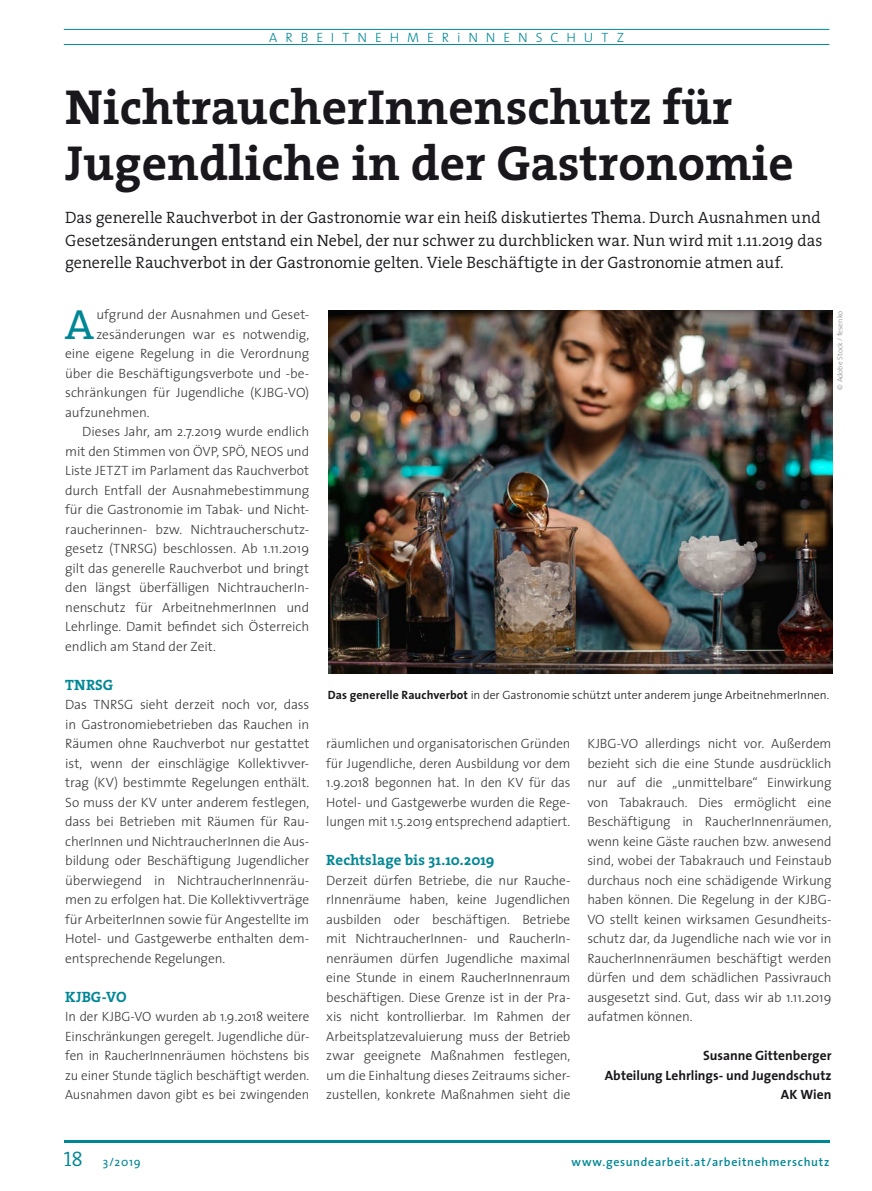
<style>
.page{position:relative;width:872px;height:1191px;background:#fff}
.page>*{position:absolute;margin:0;border:0;box-sizing:border-box;transform-origin:0 0}
.t1{font:700 49.5px/55.5px "The Serif";color:#1a171c}
.t2{font:42.45px "The Serif";color:#008795}
.t3{font:300 16.5px/22.5px "The Serif";color:#1a171c}
.t4{font:700 15px "The Serif";color:#008795}
.t5{font:300 13.5px/19.5px "The Sans";letter-spacing:-.01em;color:#38373a;text-align:justify}
.t6{font:700 13.5px/19.5px "The Sans";color:#1a171c;text-align:right}
.t7{font:300 13.5px "The Sans";letter-spacing:.59em;color:#008795}
.t8{font:300 12px "The Sans";color:#1a171c}
.t9{font:600 12px "The Sans";letter-spacing:.06em;color:#008795}
.t10{font:12px "The Sans";color:#008795}
.t11{font:300 7.5px "The Sans";color:#87888a}
.s1{font-weight:700}
.s2{font-family:"The Serif Semi Light Caps";font-size:21px}
</style>
<div class="page">
<hr style="left:64px;top:1140px;width:765px;height:2px;background:#008795">
<img style="left:329px;top:311px;width:503px;height:362px">
<hr style="left:64px;top:29px;width:765px;height:1px;background:#008795">
<hr style="left:64px;top:44px;width:765px;height:1px;background:#008795">
<p class="t7" style="left:269px;top:26px;width:356px">ARBEITNEHMERiNNENSCHUTZ</p>
<h1 class="t1" style="left:65px;top:78px;width:730px">NichtraucherInnenschutz für<br>Jugendliche in der Gastronomie</h1>
<p class="t3" style="left:65px;top:206px;width:759px">Das generelle Rauchverbot in der Gastronomie war ein heiß diskutiertes Thema. Durch Ausnahmen und<br>Gesetzesänderungen entstand ein Nebel, der nur schwer zu durchblicken war. Nun wird mit 1.11.2019 das generelle Rauchverbot in der Gastronomie gelten. Viele Beschäftigte in der Gastronomie atmen auf.</p>
<h2 class="t2" style="left:65px;top:289px;width:31px">A</h2>
<p class="t5" style="left:96px;top:304px;width:214px">ufgrund der Ausnahmen und Geset-</p>
<p class="t5" style="left:96px;top:324px;width:214px">zesänderungen war es notwendig,</p>
<p class="t5" style="left:65px;top:343px;width:245px">eine eigene Regelung in die Verordnung</p>
<p class="t5" style="left:65px;top:363px;width:245px">über die Beschäftigungsverbote und -be-</p>
<p class="t5" style="left:65px;top:382px;width:245px">schränkungen für Jugendliche (KJBG-VO)</p>
<p class="t5" style="left:65px;top:402px;width:86px">aufzunehmen.</p>
<p class="t5" style="left:82px;top:421px;width:228px">Dieses Jahr, am 2.7.2019 wurde endlich</p>
<p class="t5" style="left:65px;top:441px;width:245px">mit den Stimmen von ÖVP, SPÖ, NEOS und</p>
<p class="t5" style="left:65px;top:460px;width:245px">Liste JETZT im Parlament das Rauchverbot</p>
<p class="t5" style="left:65px;top:480px;width:245px">durch Entfall der Ausnahmebestimmung</p>
<p class="t5" style="left:65px;top:499px;width:245px">für die Gastronomie im Tabak- und Nicht-</p>
<p class="t5" style="left:65px;top:519px;width:245px">raucherinnen- bzw. Nichtraucherschutz-</p>
<p class="t5" style="left:65px;top:538px;width:245px">gesetz (TNRSG) beschlossen. Ab 1.11.2019</p>
<p class="t5" style="left:65px;top:558px;width:245px">gilt das generelle Rauchverbot und bringt</p>
<p class="t5" style="left:65px;top:577px;width:245px">den längst überfälligen NichtraucherIn-</p>
<p class="t5" style="left:65px;top:597px;width:245px">nenschutz für ArbeitnehmerInnen und</p>
<p class="t5" style="left:65px;top:616px;width:245px">Lehrlinge. Damit befindet sich Österreich</p>
<p class="t5" style="left:65px;top:636px;width:152px">endlich am Stand der Zeit.</p>
<p class="t4" style="left:65px;top:672px;width:49px">TNRSG</p>
<p class="t5" style="left:65px;top:694px;width:246px">Das TNRSG sieht derzeit noch vor, dass in Gastronomiebetrieben das Rauchen in Räumen ohne Rauchverbot nur gestattet ist, wenn der einschlägige Kollektivver&shy;trag (KV) bestimmte Regelungen enthält.<br>So muss der KV unter anderem festlegen, dass bei Betrieben mit Räumen für Rau&shy;cherInnen und NichtraucherInnen die Aus&shy;bildung oder Beschäftigung Jugendlicher überwiegend in NichtraucherInnenräu&shy;men zu erfolgen hat. Die Kollektivverträge für ArbeiterInnen sowie für Angestellte im Hotel- und Gastgewerbe enthalten dem&shy;entsprechende Regelungen.</p>
<p class="t4" style="left:65px;top:984px;width:63px">KJBG-VO</p>
<p class="t5" style="left:65px;top:1006px;width:246px">In der KJBG-VO wurden ab 1.9.2018 weitere Einschränkungen geregelt. Jugendliche dür&shy;fen in RaucherInnenräumen höchstens bis zu einer Stunde täglich beschäftigt werden.<br>Ausnahmen davon gibt es bei zwingenden</p>
<p class="t11" style="left:834px;top:390px;width:80px;rotate:-90deg">© Adobe Stock / fesenko</p>
<p class="t8" style="left:328px;top:685px;width:503px"><span class="s1">Das generelle Rauchverbot</span> in der Gastronomie schützt unter anderem junge ArbeitnehmerInnen.</p>
<p class="t5" style="left:326px;top:733px;width:245px">räumlichen und organisatorischen Gründen für Jugendliche, deren Ausbildung vor dem 1.9.2018 begonnen hat. In den KV für das Hotel- und Gastgewerbe wurden die Rege&shy;lungen mit 1.5.2019 entsprechend adaptiert.</p>
<p class="t4" style="left:326px;top:847px;width:170px">Rechtslage bis 31.10.2019</p>
<p class="t5" style="left:326px;top:870px;width:246px">Derzeit dürfen Betriebe, die nur Rauche&shy;rInnenräume haben, keine Jugendlichen ausbilden oder beschäftigen. Betriebe mit NichtraucherInnen- und RaucherIn&shy;nenräumen dürfen Jugendliche maximal eine Stunde in einem RaucherInnenraum beschäftigen. Diese Grenze ist in der Pra&shy;xis nicht kontrollierbar. Im Rahmen der Arbeitsplatzevaluierung muss der Betrieb zwar geeignete Maßnahmen festlegen, um die Einhaltung dieses Zeitraums sicher&shy;zustellen, konkrete Maßnahmen sieht die</p>
<p class="t5" style="left:587px;top:733px;width:246px">KJBG-VO allerdings nicht vor. Außerdem bezieht sich die eine Stunde ausdrücklich nur auf die „unmittelbare“ Einwirkung von Tabakrauch. Dies ermöglicht eine Beschäftigung in RaucherInnenräumen, wenn keine Gäste rauchen bzw. anwesend sind, wobei der Tabakrauch und Feinstaub durchaus noch eine schädigende Wirkung haben können. Die Regelung in der KJBG-VO stellt keinen wirksamen Gesundheits&shy;schutz dar, da Jugendliche nach wie vor in RaucherInnenräumen beschäftigt werden dürfen und dem schädlichen Passivrauch ausgesetzt sind. Gut, dass wir ab 1.11.2019 aufatmen können.</p>
<p class="t6" style="left:605px;top:1045px;width:228px">Susanne Gittenberger<br>Abteilung Lehrlings- und Jugendschutz<br>AK Wien</p>
<p class="t10" style="left:64px;top:1151px;width:78px"><span class="s2">18</span> 3/2019</p>
<p class="t9" style="left:571px;top:1151px;width:259px">www.gesundearbeit.at/arbeitnehmerschutz</p>
</div>
